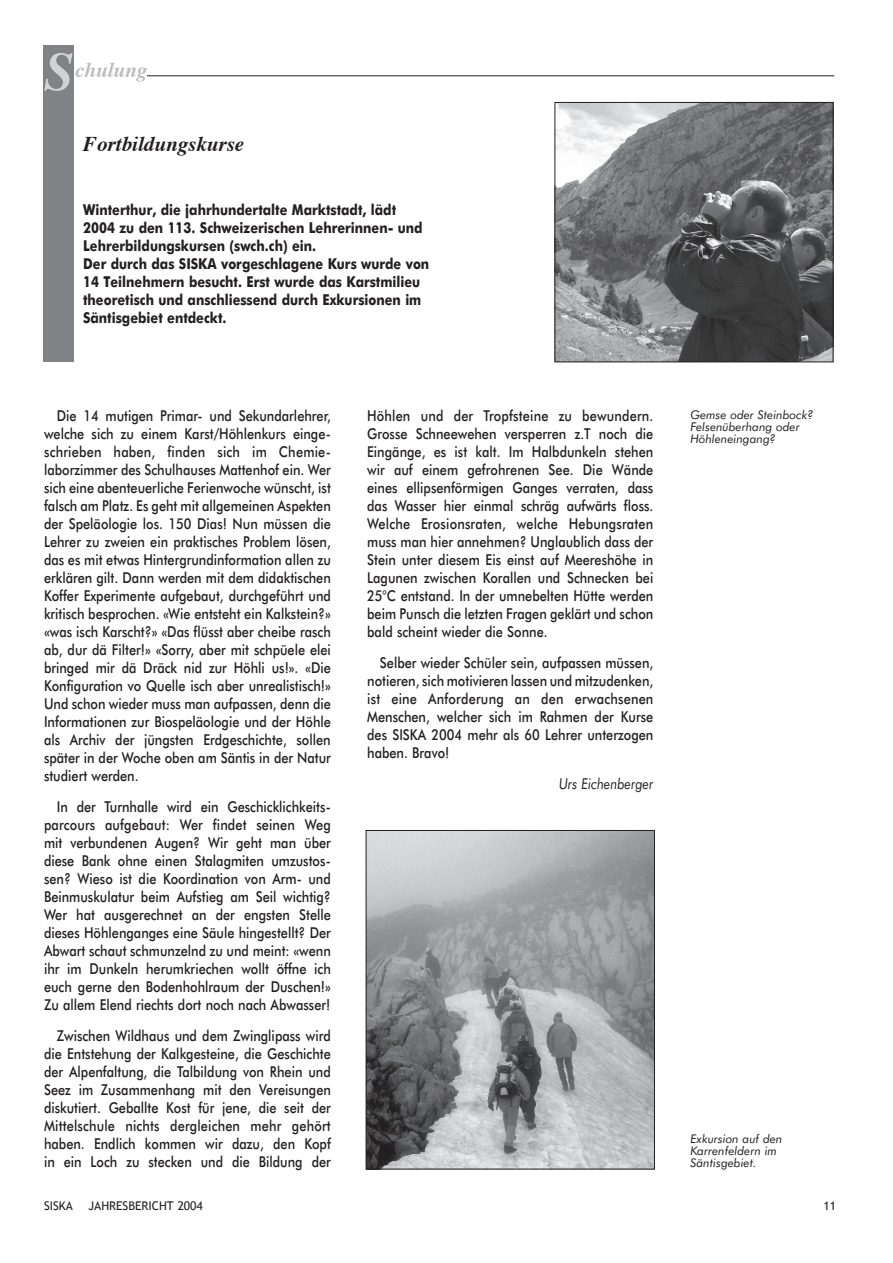
<style>
.page{position:relative;width:893px;height:1263px;background:#fff}
.page>*{position:absolute;margin:0;border:0;box-sizing:border-box;transform-origin:0 0}
.t1{font:italic 700 54px "Times";color:#d1d2d4}
.t2{font:italic 700 21px "Times";color:#231f20}
.t3{font:italic 700 21px "Times";color:#bcbdc0}
.t4{font:500 15px/18px "Futura BT";color:#231f20;text-align:justify;scale:.85 1}
.t5{font:700 15px/18px "Futura BT";color:#231f20;scale:.85 1}
.t6{font:italic 15px "Futura BT";color:#231f20;scale:.85 1}
.t7{font:italic 12px/12px "Futura BT";color:#231f20}
.t8{font:12px "Trebuchet MS";color:#231f20}
</style>
<div class="page">
<div style="left:43px;top:45px;width:31px;height:317px;background:#808285"></div>
<hr style="left:147px;top:76px;width:687px;height:1px;background:#231f20">
<img style="left:368px;top:832px;width:285px;height:335px">
<div style="left:366px;top:830px;width:289px;height:339px;border:1px solid #231f20"></div>
<img style="left:556px;top:104px;width:275px;height:256px">
<div style="left:554px;top:102px;width:279px;height:260px;border:1px solid #231f20"></div>
<h1 class="t1" style="left:44px;top:37px;width:32px">S</h1>
<h2 class="t3" style="left:75px;top:57px;width:74px">chulung</h2>
<h2 class="t2" style="left:83px;top:130px;width:163px">Fortbildungskurse</h2>
<p class="t5" style="left:83px;top:201px;width:409px">Winterthur, die jahrhundertalte Marktstadt, lädt 2004 zu den 113. Schweizerischen Lehrerinnen- und Lehrerbildungskursen (swch.ch) ein.<br>Der durch das SISKA vorgeschlagene Kurs wurde von 14 Teilnehmern besucht. Erst wurde das Karstmilieu theoretisch und anschliessend durch Exkursionen im Säntisgebiet entdeckt.</p>
<p class="t4" style="left:44px;top:407px;width:339px;text-indent:13px">Die 14 mutigen Primar- und Sekundarlehrer, welche sich zu einem Karst/Höhlenkurs einge&shy;schrieben haben, finden sich im Chemie&shy;laborzimmer des Schulhauses Mattenhof ein. Wer sich eine abenteuerliche Ferienwoche wünscht, ist falsch am Platz. Es geht mit allgemeinen Aspekten der Speläologie los. 150 Dias! Nun müssen die Lehrer zu zweien ein praktisches Problem lösen, das es mit etwas Hintergrundinformation allen zu erklären gilt. Dann werden mit dem didaktischen Koffer Experimente aufgebaut, durchgeführt und kritisch besprochen. «Wie entsteht ein Kalkstein?» «was isch Karscht?» «Das flüsst aber cheibe rasch ab, dur dä Filter!» «Sorry, aber mit schpüele elei bringed mir dä Dräck nid zur Höhli us!». «Die Konfiguration vo Quelle isch aber unrealistisch!» Und schon wieder muss man aufpassen, denn die Informationen zur Biospeläologie und der Höhle als Archiv der jüngsten Erdgeschichte, sollen später in der Woche oben am Säntis in der Natur studiert werden.</p>
<p class="t4" style="left:44px;top:797px;width:339px;text-indent:13px">In der Turnhalle wird ein Geschicklichkeits&shy;parcours aufgebaut: Wer findet seinen Weg mit verbundenen Augen? Wir geht man über diese Bank ohne einen Stalagmiten umzustos&shy;sen? Wieso ist die Koordination von Arm- und Beinmuskulatur beim Aufstieg am Seil wichtig?<br>Wer hat ausgerechnet an der engsten Stelle dieses Höhlenganges eine Säule hingestellt? Der Abwart schaut schmunzelnd zu und meint: «wenn ihr im Dunkeln herumkriechen wollt öffne ich euch gerne den Bodenhohlraum der Duschen!» Zu allem Elend riechts dort noch nach Abwasser!</p>
<p class="t4" style="left:44px;top:1026px;width:339px;text-indent:13px">Zwischen Wildhaus und dem Zwinglipass wird die Entstehung der Kalkgesteine, die Geschichte der Alpenfaltung, die Talbildung von Rhein und Seez im Zusammenhang mit den Vereisungen diskutiert. Geballte Kost für jene, die seit der Mittelschule nichts dergleichen mehr gehört haben. Endlich kommen wir dazu, den Kopf in ein Loch zu stecken und die Bildung der</p>
<p class="t4" style="left:367px;top:407px;width:338px">Höhlen und der Tropfsteine zu bewundern.<br>Grosse Schneewehen versperren z.T noch die Eingänge, es ist kalt. Im Halbdunkeln stehen wir auf einem gefrohrenen See. Die Wände eines ellipsenförmigen Ganges verraten, dass das Wasser hier einmal schräg aufwärts floss.<br>Welche Erosionsraten, welche Hebungsraten muss man hier annehmen? Unglaublich dass der Stein unter diesem Eis einst auf Meereshöhe in Lagunen zwischen Korallen und Schnecken bei 25°C entstand. In der umnebelten Hütte werden beim Punsch die letzten Fragen geklärt und schon bald scheint wieder die Sonne.</p>
<p class="t4" style="left:367px;top:653px;width:338px;text-indent:13px">Selber wieder Schüler sein, aufpassen müssen, notieren, sich motivieren lassen und mitzudenken, ist eine Anforderung an den erwachsenen Menschen, welcher sich im Rahmen der Kurse des SISKA 2004 mehr als 60 Lehrer unterzogen haben. Bravo!</p>
<p class="t6" style="left:559px;top:774px;width:112px">Urs Eichenberger</p>
<p class="t7" style="left:690px;top:408px;width:125px">Gemse oder Steinbock?<br>Felsenüberhang oder<br>Höhleneingang?</p>
<p class="t7" style="left:690px;top:1132px;width:94px">Exkursion auf den<br>Karrenfeldern im<br>Säntisgebiet.</p>
<p class="t8" style="left:44px;top:1198px;width:30px">SISKA</p>
<p class="t8" style="left:89px;top:1198px;width:116px">JAHRESBERICHT 2004</p>
<p class="t8" style="left:824px;top:1199px;width:14px">11</p>
</div>
